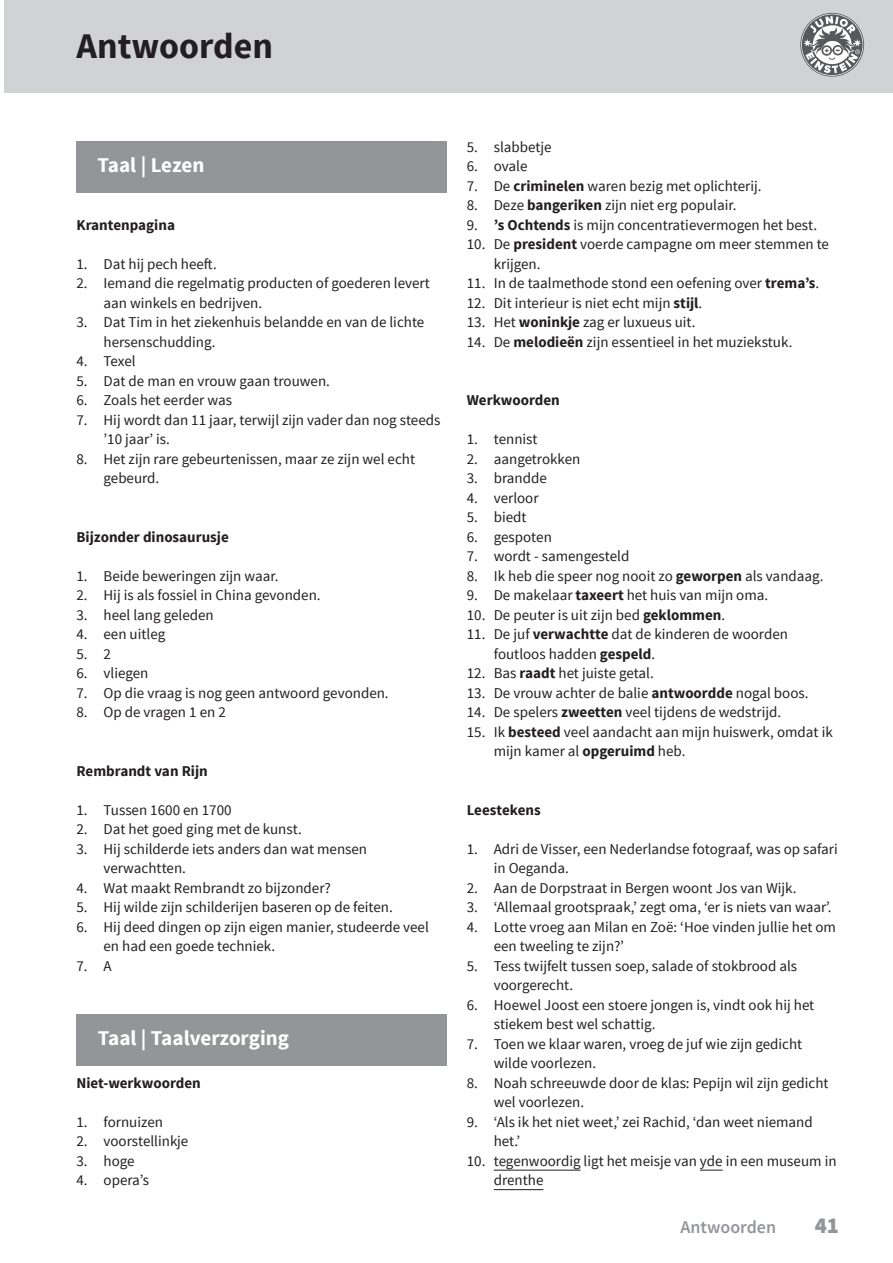
<style>
.page{position:relative;width:893px;height:1263px;background:#fff}
.page>*{position:absolute;margin:0;border:0;box-sizing:border-box;transform-origin:0 0}
.t1{font:700 36px "Source Sans Pro";color:#231f20}
.t2{font:900 22.5px "Source Sans Pro";color:#939598}
.t3{font:700 21px "Source Sans Pro";color:#fff}
.t4{font:600 18px "Source Sans Pro";color:#939598}
.t5{font:15px/19.5px "Source Sans Pro";color:#231f20}
.t6{font:700 15px "Source Sans Pro";color:#231f20}
.s1{font-weight:700}
</style>
<div class="page">
<div style="left:4px;top:0;width:889px;height:92px;background:#d1d2d4"></div>
<hr style="left:494px;top:1170px;width:87px;height:1px;background:#231f20">
<svg style="left:700px;top:1170px;width:23px;height:1px"></svg>
<hr style="left:494px;top:1189px;width:49px;height:1px;background:#231f20">
<div style="left:76px;top:141px;width:370px;height:51px;background:#939598"></div>
<svg style="left:800px;top:13px;width:64px;height:64px"></svg>
<div style="left:77px;top:1014px;width:370px;height:51px;background:#939598"></div>
<h1 class="t1" style="left:77px;top:23px;width:198px">Antwoorden</h1>
<h3 class="t3" style="left:98px;top:151px;width:108px">Taal | Lezen</h3>
<p class="t6" style="left:77px;top:215px;width:100px">Krantenpagina</p>
<p class="t5" style="left:77px;top:254px;width:142px">1. Dat hij pech heeft.</p>
<p class="t5" style="left:104px;top:274px;width:328px;text-indent:-27px">2. Iemand die regelmatig producten of goederen levert aan winkels en bedrijven.</p>
<p class="t5" style="left:104px;top:313px;width:322px;text-indent:-27px">3. Dat Tim in het ziekenhuis belandde en van de lichte hersenschudding.</p>
<p class="t5" style="left:77px;top:352px;width:61px">4. Texel</p>
<p class="t5" style="left:77px;top:371px;width:255px">5. Dat de man en vrouw gaan trouwen.</p>
<p class="t5" style="left:77px;top:391px;width:157px">6. Zoals het eerder was</p>
<p class="t5" style="left:104px;top:410px;width:338px;text-indent:-27px">7. Hij wordt dan 11 jaar, terwijl zijn vader dan nog steeds ’10 jaar’ is.</p>
<p class="t5" style="left:104px;top:449px;width:313px;text-indent:-27px">8. Het zijn rare gebeurtenissen, maar ze zijn wel echt gebeurd.</p>
<p class="t6" style="left:77px;top:527px;width:154px">Bijzonder dinosaurusje</p>
<p class="t5" style="left:77px;top:566px;width:203px">1. Beide beweringen zijn waar.</p>
<p class="t5" style="left:77px;top:586px;width:246px">2. Hij is als fossiel in China gevonden.</p>
<p class="t5" style="left:77px;top:605px;width:139px">3. heel lang geleden</p>
<p class="t5" style="left:77px;top:625px;width:90px">4. een uitleg</p>
<p class="t5" style="left:77px;top:644px;width:36px">5. 2</p>
<p class="t5" style="left:77px;top:664px;width:73px">6. vliegen</p>
<p class="t5" style="left:77px;top:683px;width:314px">7. Op die vraag is nog geen antwoord gevonden.</p>
<p class="t5" style="left:77px;top:703px;width:151px">8. Op de vragen 1 en 2</p>
<p class="t6" style="left:77px;top:761px;width:133px">Rembrandt van Rijn</p>
<p class="t5" style="left:77px;top:800px;width:157px">1. Tussen 1600 en 1700</p>
<p class="t5" style="left:77px;top:820px;width:227px">2. Dat het goed ging met de kunst.</p>
<p class="t5" style="left:104px;top:839px;width:265px;text-indent:-27px">3. Hij schilderde iets anders dan wat mensen verwachtten.</p>
<p class="t5" style="left:77px;top:878px;width:256px">4. Wat maakt Rembrandt zo bijzonder?</p>
<p class="t5" style="left:77px;top:898px;width:318px">5. Hij wilde zijn schilderijen baseren op de feiten.</p>
<p class="t5" style="left:104px;top:917px;width:327px;text-indent:-27px">6. Hij deed dingen op zijn eigen manier, studeerde veel en had een goede techniek.</p>
<p class="t5" style="left:77px;top:956px;width:37px">7. A</p>
<h3 class="t3" style="left:98px;top:1024px;width:193px">Taal | Taalverzorging</h3>
<p class="t6" style="left:77px;top:1073px;width:126px">Niet-werkwoorden</p>
<p class="t5" style="left:77px;top:1112px;width:88px">1. fornuizen</p>
<p class="t5" style="left:77px;top:1132px;width:113px">2. voorstellinkje</p>
<p class="t5" style="left:77px;top:1151px;width:60px">3. hoge</p>
<p class="t5" style="left:77px;top:1171px;width:74px">4. opera’s</p>
<p class="t5" style="left:467px;top:137px;width:86px">5. slabbetje</p>
<p class="t5" style="left:467px;top:157px;width:62px">6. ovale</p>
<p class="t5" style="left:467px;top:176px;width:296px">7. De <span class="s1">criminelen</span> waren bezig met oplichterij.</p>
<p class="t5" style="left:467px;top:196px;width:271px">8. Deze <span class="s1">bangeriken</span> zijn niet erg populair.</p>
<p class="t5" style="left:467px;top:215px;width:352px">9. <span class="s1">’s Ochtends</span> is mijn concentratievermogen het best.</p>
<p class="t5" style="left:494px;top:235px;width:337px;text-indent:-27px">10. De <span class="s1">president</span> voerde campagne om meer stemmen te krijgen.</p>
<p class="t5" style="left:467px;top:274px;width:354px">11. In de taalmethode stond een oefening over <span class="s1">trema’s</span>.</p>
<p class="t5" style="left:467px;top:293px;width:237px">12. Dit interieur is niet echt mijn <span class="s1">stijl</span>.</p>
<p class="t5" style="left:467px;top:313px;width:230px">13. Het <span class="s1">woninkje</span> zag er luxueus uit.</p>
<p class="t5" style="left:467px;top:332px;width:327px">14. De <span class="s1">melodieën</span> zijn essentieel in het muziekstuk.</p>
<p class="t6" style="left:467px;top:390px;width:95px">Werkwoorden</p>
<p class="t5" style="left:467px;top:430px;width:72px">1. tennist</p>
<p class="t5" style="left:467px;top:449px;width:115px">2. aangetrokken</p>
<p class="t5" style="left:467px;top:469px;width:82px">3. brandde</p>
<p class="t5" style="left:467px;top:488px;width:73px">4. verloor</p>
<p class="t5" style="left:467px;top:508px;width:61px">5. biedt</p>
<p class="t5" style="left:467px;top:527px;width:87px">6. gespoten</p>
<p class="t5" style="left:467px;top:547px;width:164px">7. wordt - samengesteld</p>
<p class="t5" style="left:467px;top:566px;width:358px">8. Ik heb die speer nog nooit zo <span class="s1">geworpen</span> als vandaag.</p>
<p class="t5" style="left:467px;top:586px;width:303px">9. De makelaar <span class="s1">taxeert</span> het huis van mijn oma.</p>
<p class="t5" style="left:467px;top:605px;width:260px">10. De peuter is uit zijn bed <span class="s1">geklommen</span>.</p>
<p class="t5" style="left:494px;top:625px;width:296px;text-indent:-27px">11. De juf <span class="s1">verwachtte</span> dat de kinderen de woorden foutloos hadden <span class="s1">gespeld</span>.</p>
<p class="t5" style="left:467px;top:664px;width:189px">12. Bas <span class="s1">raadt</span> het juiste getal.</p>
<p class="t5" style="left:467px;top:683px;width:343px">13. De vrouw achter de balie <span class="s1">antwoordde</span> nogal boos.</p>
<p class="t5" style="left:467px;top:703px;width:316px">14. De spelers <span class="s1">zweetten</span> veel tijdens de wedstrijd.</p>
<p class="t5" style="left:494px;top:722px;width:341px;text-indent:-27px">15. Ik <span class="s1">besteed</span> veel aandacht aan mijn huiswerk, omdat ik mijn kamer al <span class="s1">opgeruimd</span> heb.</p>
<p class="t6" style="left:467px;top:800px;width:75px">Leestekens</p>
<p class="t5" style="left:494px;top:839px;width:345px;text-indent:-27px">1. Adri de Visser, een Nederlandse fotograaf, was op safari in Oeganda.</p>
<p class="t5" style="left:467px;top:878px;width:331px">2. Aan de Dorpstraat in Bergen woont Jos van Wijk.</p>
<p class="t5" style="left:467px;top:898px;width:366px">3. ‘Allemaal grootspraak,’ zegt oma, ‘er is niets van waar’.</p>
<p class="t5" style="left:494px;top:917px;width:344px;text-indent:-27px">4. Lotte vroeg aan Milan en Zoë: ‘Hoe vinden jullie het om een tweeling te zijn?’</p>
<p class="t5" style="left:494px;top:956px;width:305px;text-indent:-27px">5. Tess twijfelt tussen soep, salade of stokbrood als voorgerecht.</p>
<p class="t5" style="left:494px;top:995px;width:322px;text-indent:-27px">6. Hoewel Joost een stoere jongen is, vindt ook hij het stiekem best wel schattig.</p>
<p class="t5" style="left:494px;top:1034px;width:310px;text-indent:-27px">7. Toen we klaar waren, vroeg de juf wie zijn gedicht wilde voorlezen.</p>
<p class="t5" style="left:494px;top:1073px;width:336px;text-indent:-27px">8. Noah schreeuwde door de klas: Pepijn wil zijn gedicht wel voorlezen.</p>
<p class="t5" style="left:494px;top:1112px;width:321px;text-indent:-27px">9. ‘Als ik het niet weet,’ zei Rachid, ‘dan weet niemand het.’</p>
<p class="t5" style="left:494px;top:1151px;width:344px;text-indent:-27px">10. tegenwoordig ligt het meisje van yde in een museum in drenthe</p>
<p class="t4" style="left:680px;top:1216px;width:97px">Antwoorden</p>
<h2 class="t2" style="left:815px;top:1211px;width:26px">41</h2>
</div>
